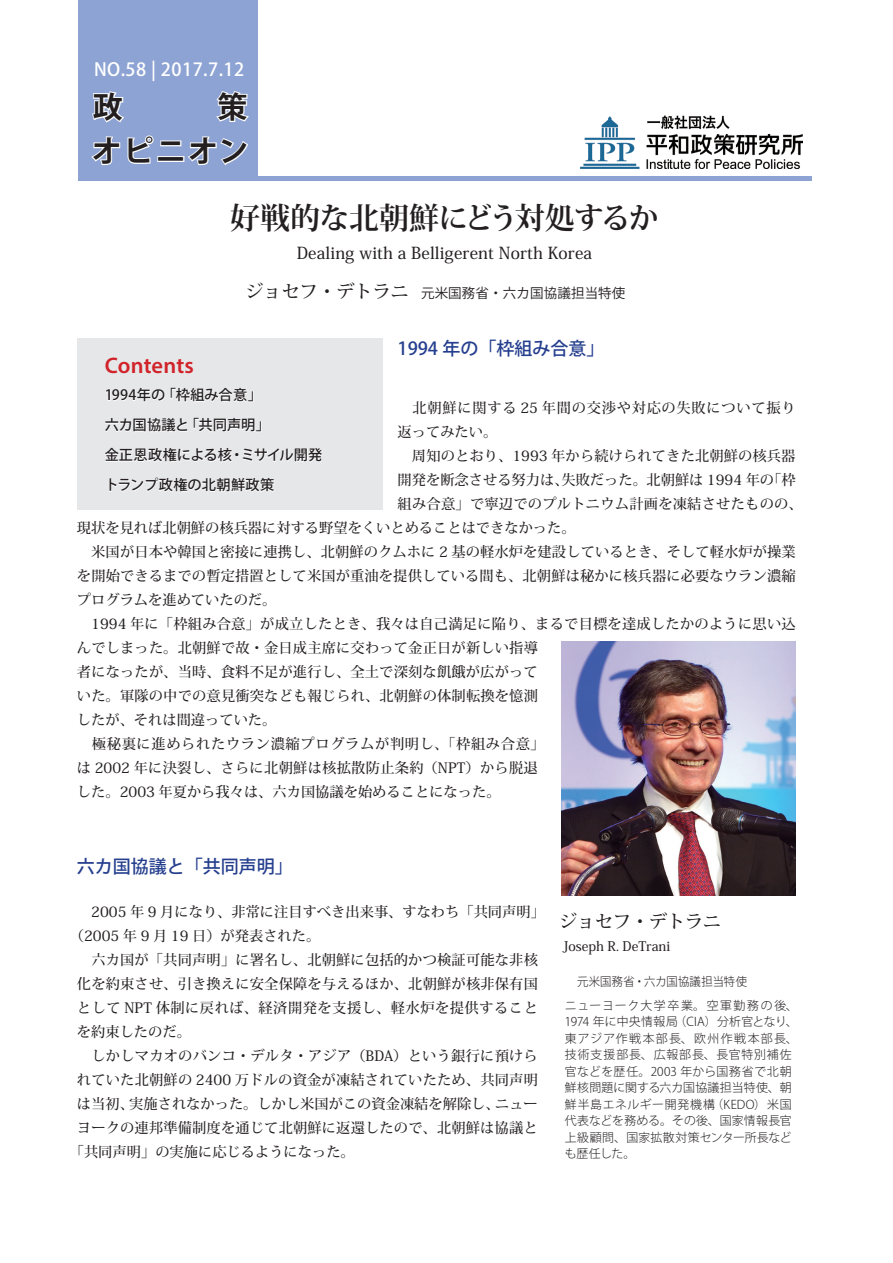
<style>
.page{position:relative;width:893px;height:1263px;background:#fff}
.page>*{position:absolute;margin:0;border:0;box-sizing:border-box;transform-origin:0 0}
.t1{font:700 30px "Koz Min Pro";letter-spacing:-.02em;color:#231f20}
.t2{font:700 30px/44px "Koz Go Pro";letter-spacing:.065em;color:#231f20;text-align:right}
.t3{font:600 22.5px "Myriad Pro";letter-spacing:.005em;color:#d1232a}
.t4{font:500 18px "Koz Go Pro";color:#253f8e}
.t5{font:500 18px "Koz Go Pro";letter-spacing:.025em;color:#fff}
.t6{font:500 18px "Koz Min Pro";color:#231f20}
.t7{font:500 16.5px "Koz Min Pro";letter-spacing:.01em;color:#231f20}
.t8{font:500 14.25px "Koz Min Pr 6 N";letter-spacing:.01em;color:#231f20}
.t9{font:500 14.25px/30px "Koz Go Pro";letter-spacing:.005em;color:#231f20}
.t10{font:500 14.25px "Koz Min Pr 6 N";letter-spacing:.045em;color:#231f20}
.t11{font:500 14.25px "Koz Min Pr 6 N";letter-spacing:.035em;color:#231f20}
.t12{font:500 14.25px "Koz Min Pr 6 N";letter-spacing:.05em;color:#231f20}
.t13{font:13.5px "Koz Go Pro";letter-spacing:.01em;color:#231f20}
.t14{font:500 13.2px "Koz Min Pro";color:#231f20}
.t15{font:300 12px/16.5px "Koz Go Pr 6 N";color:#231f20}
.t16{font:300 12px/24.3px "Koz Go Pr 6 N";color:#231f20;scale:.95 1}
.s1{font-family:"Koz Min Pro";font-weight:500;font-size:18px}
</style>
<div class="page">
<div style="left:78px;top:0;width:180px;height:179px;background:#8da3d3"></div>
<hr style="left:78px;top:176px;width:734px;height:4px;background:#8da3d3">
<svg style="left:81px;top:91px;width:356px;height:419px"></svg>
<img style="left:562px;top:641px;width:234px;height:254px">
<img style="left:581px;top:116px;width:221px;height:52px">
<p class="t5" style="left:94px;top:58px;width:152px">NO.58 | 2017.7.12</p>
<h1 class="t2" style="left:92px;top:87px;width:158px">策<br>オピニオン</h1>
<h1 class="t2" style="left:93px;top:87px;width:32px">政</h1>
<h1 class="t1" style="left:230px;top:196px;width:430px">好戦的な北朝鮮にどう対処するか</h1>
<p class="t7" style="left:297px;top:241px;width:297px">Dealing with a Belligerent North Korea</p>
<p class="t13" style="left:245px;top:284px;width:381px"><span class="s1">ジョセフ・デトラニ</span> 元米国務省・六カ国協議担当特使</p>
<p class="t4" style="left:398px;top:337px;width:208px">1994 年の「枠組み合意」</p>
<h2 class="t3" style="left:105px;top:352px;width:91px">Contents</h2>
<p class="t9" style="left:105px;top:381px;width:219px">1994年の「枠組み合意」<br>六カ国協議と「共同声明」<br>金正恩政権による核・ミサイル開発トランプ政権の北朝鮮政策</p>
<p class="t12" style="left:398px;top:400px;width:400px">　北朝鮮に関する 25 年間の交渉や対応の失敗について振り</p>
<p class="t8" style="left:398px;top:424px;width:101px">返ってみたい。</p>
<p class="t8" style="left:398px;top:448px;width:399px">　周知のとおり、1993 年から続けられてきた北朝鮮の核兵器</p>
<p class="t8" style="left:398px;top:472px;width:399px">開発を断念させる努力は、失敗だった。北朝鮮は 1994 年の「枠</p>
<p class="t8" style="left:398px;top:496px;width:407px">組み合意」で寧辺でのプルトニウム計画を凍結させたものの、</p>
<p class="t8" style="left:77px;top:520px;width:500px">現状を見れば北朝鮮の核兵器に対する野望をくいとめることはできなかった。</p>
<p class="t8" style="left:77px;top:544px;width:720px">　米国が日本や韓国と密接に連携し、北朝鮮のクムホに 2 基の軽水炉を建設しているとき、そして軽水炉が操業</p>
<p class="t8" style="left:77px;top:568px;width:720px">を開始できるまでの暫定措置として米国が重油を提供している間も、北朝鮮は秘かに核兵器に必要なウラン濃縮</p>
<p class="t8" style="left:77px;top:592px;width:201px">プログラムを進めていたのだ。</p>
<p class="t8" style="left:77px;top:616px;width:720px">　1994 年に「枠組み合意」が成立したとき、我々は自己満足に陥り、まるで目標を達成したかのように思い込</p>
<p class="t8" style="left:77px;top:640px;width:462px">んでしまった。北朝鮮で故・金日成主席に交わって金正日が新しい指導</p>
<p class="t8" style="left:77px;top:664px;width:462px">者になったが、当時、食料不足が進行し、全土で深刻な飢餓が広がって</p>
<p class="t8" style="left:77px;top:688px;width:462px">いた。軍隊の中での意見衝突なども報じられ、北朝鮮の体制転換を憶測</p>
<p class="t8" style="left:77px;top:712px;width:201px">したが、それは間違っていた。</p>
<p class="t10" style="left:77px;top:736px;width:469px">　極秘裏に進められたウラン濃縮プログラムが判明し、「枠組み合意」</p>
<p class="t8" style="left:77px;top:760px;width:462px">は 2002 年に決裂し、さらに北朝鮮は核拡散防止条約（NPT）から脱退</p>
<p class="t8" style="left:77px;top:784px;width:425px">した。2003 年夏から我々は、六カ国協議を始めることになった。</p>
<p class="t4" style="left:77px;top:854px;width:217px">六カ国協議と「共同声明」</p>
<p class="t8" style="left:77px;top:904px;width:469px">　2005 年 9 月になり、非常に注目すべき出来事、すなわち「共同声明」</p>
<p class="t8" style="left:70px;top:928px;width:252px">（2005 年 9 月 19 日）が発表された。</p>
<p class="t8" style="left:77px;top:952px;width:462px">　六カ国が「共同声明」に署名し、北朝鮮に包括的かつ検証可能な非核</p>
<p class="t8" style="left:77px;top:976px;width:462px">化を約束させ、引き換えに安全保障を与えるほか、北朝鮮が核非保有国</p>
<p class="t11" style="left:77px;top:1000px;width:462px">として NPT 体制に戻れば、経済開発を支援し、軽水炉を提供すること</p>
<p class="t8" style="left:77px;top:1024px;width:115px">を約束したのだ。</p>
<p class="t8" style="left:77px;top:1048px;width:462px">　しかしマカオのバンコ・デルタ・アジア（BDA）という銀行に預けら</p>
<p class="t8" style="left:77px;top:1072px;width:462px">れていた北朝鮮の 2400 万ドルの資金が凍結されていたため、共同声明</p>
<p class="t8" style="left:77px;top:1096px;width:462px">は当初、実施されなかった。しかし米国がこの資金凍結を解除し、ニュー</p>
<p class="t8" style="left:77px;top:1120px;width:462px">ヨークの連邦準備制度を通じて北朝鮮に返還したので、北朝鮮は協議と</p>
<p class="t8" style="left:70px;top:1144px;width:286px">「共同声明」の実施に応じるようになった。</p>
<p class="t6" style="left:559px;top:909px;width:163px">ジョセフ・デトラニ</p>
<p class="t14" style="left:563px;top:937px;width:109px">Joseph R. DeTrani</p>
<p class="t16" style="left:564px;top:971px;width:247px;text-indent:13px;rotate:-1deg">元米国務省・六カ国協議担当特使<br>ニューヨーク大学卒業。空軍勤務の後、</p>
<p class="t15" style="left:563px;top:1016px;width:237px;rotate:-1deg">1974 年に中央情報局（CIA）分析官となり、東アジア作戦本部長、欧州作戦本部長、技術支援部長、広報部長、長官特別補佐官などを歴任。2003 年から国務省で北朝鮮核問題に関する六カ国協議担当特使、朝鮮半島エネルギー開発機構（KEDO）米国代表などを務める。その後、国家情報長官上級顧問、国家拡散対策センター所長など</p>
<p class="t15" style="left:565px;top:1146px;width:72px;rotate:-1deg">も歴任した。</p>
</div>
